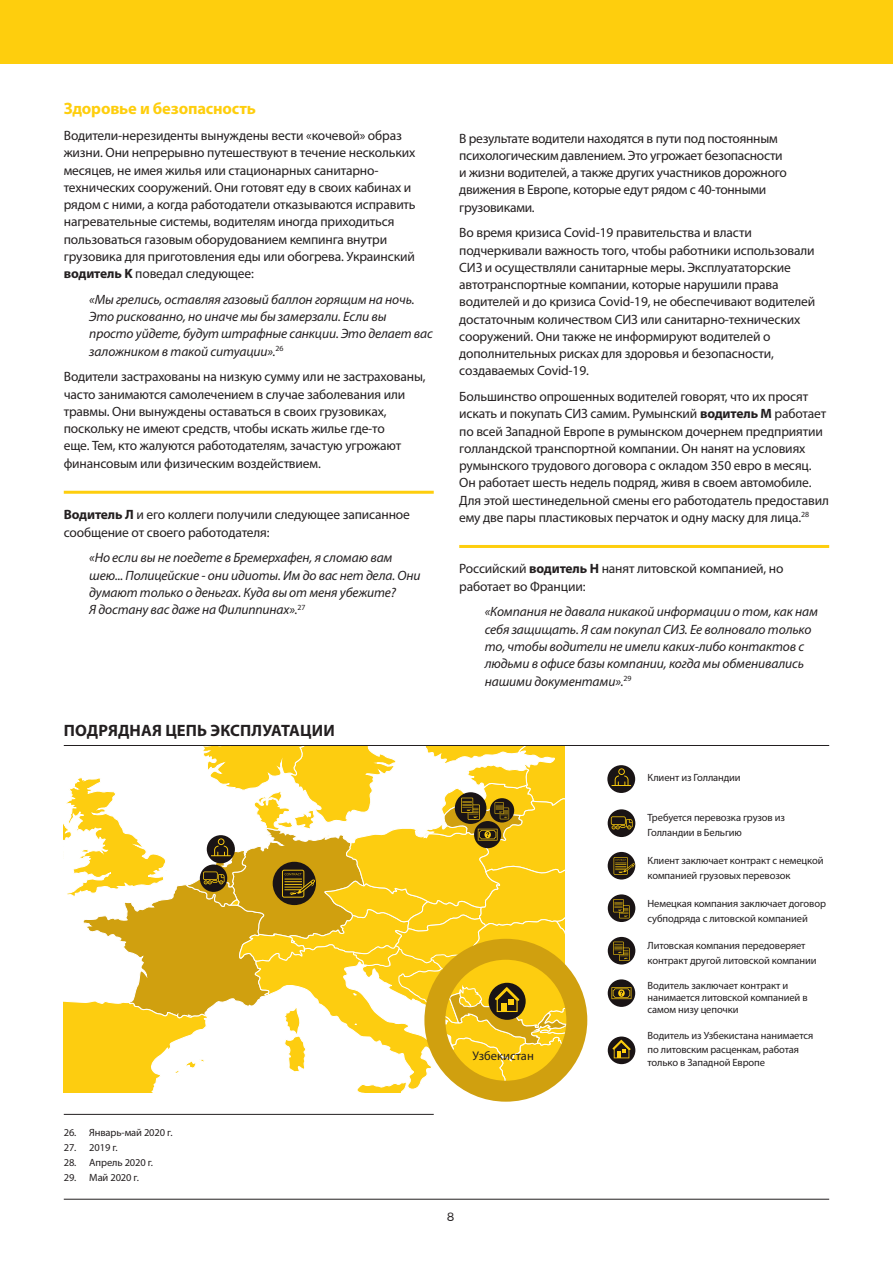
<style>
.page{position:relative;width:893px;height:1263px;background:#fff}
.page>*{position:absolute;margin:0;border:0;box-sizing:border-box;transform-origin:0 0}
.t1{font:700 16.5px "Myriad Pro";letter-spacing:.01em;color:#231f20}
.t2{font:700 16.5px "Myriad Pro";letter-spacing:-.01em;color:#fece0d}
.t3{font:13.5px/17.2px "Myriad Pro";letter-spacing:-.01em;color:#231f20}
.t4{font:italic 13.5px/17.2px "Myriad Pro";letter-spacing:-.01em;color:#231f20}
.t5{font:12.6px "Myriad Pro";color:#231f20}
.t6{font:12px "Montserrat";color:#231f20}
.t7{font:10.5px/15px "Myriad Pro";letter-spacing:-.01em;color:#231f20}
.s1{font-weight:700}
</style>
<div class="page">
<hr style="left:64px;top:1199px;width:765px;height:1px;background:#231f20">
<div style="left:0;top:0;width:893px;height:64px;background:#fece0d"></div>
<hr style="left:64px;top:491px;width:370px;height:3px;background:#fece0d">
<hr style="left:459px;top:545px;width:370px;height:3px;background:#fece0d">
<hr style="left:64px;top:1114px;width:370px;height:1px;background:#231f20">
<div style="left:424px;top:939px;width:163px;height:163px;border:21px solid #d0a00f;border-radius:50%"></div>
<svg style="left:64px;top:746px;width:513px;height:346px"></svg>
<hr style="left:64px;top:745px;width:765px;height:1px;background:#231f20">
<div style="left:608px;top:809px;width:27px;height:28px;background:#1a1415;border-radius:50%"></div>
<svg style="left:611px;top:816px;width:22px;height:13px"></svg>
<div style="left:608px;top:852px;width:27px;height:27px;background:#1a1415;border-radius:50%"></div>
<svg style="left:614px;top:857px;width:21px;height:18px"></svg>
<div style="left:607px;top:765px;width:28px;height:28px;background:#1a1415;border-radius:50%"></div>
<svg style="left:611px;top:768px;width:20px;height:18px"></svg>
<div style="left:608px;top:894px;width:27px;height:28px;background:#1a1415;border-radius:50%"></div>
<svg style="left:613px;top:899px;width:17px;height:19px"></svg>
<div style="left:608px;top:937px;width:27px;height:27px;background:#1a1415;border-radius:50%"></div>
<svg style="left:613px;top:942px;width:17px;height:19px"></svg>
<div style="left:608px;top:979px;width:27px;height:28px;background:#1a1415;border-radius:50%"></div>
<svg style="left:611px;top:987px;width:20px;height:12px"></svg>
<svg style="left:608px;top:1036px;width:27px;height:28px"></svg>
<svg style="left:612px;top:1040px;width:19px;height:18px"></svg>
<p class="t2" style="left:64px;top:98px;width:194px">Здоровье и безопасность</p>
<p class="t3" style="left:64px;top:127px;width:353px">Водители-нерезиденты вынуждены вести «кочевой» образ жизни. Они непрерывно путешествуют в течение нескольких месяцев, не имея жилья или стационарных санитарно&shy;технических сооружений. Они готовят еду в своих кабинах и рядом с ними, а когда работодатели отказываются исправить нагревательные системы, водителям иногда приходиться пользоваться газовым оборудованием кемпинга внутри грузовика для приготовления еды или обогрева. Украинский <span class="s1">водитель K</span> поведал следующее:</p>
<p class="t4" style="left:89px;top:291px;width:345px">«Мы грелись, оставляя газовый баллон горящим на ночь.<br>Это рискованно, но иначе мы бы замерзали. Если вы просто уйдете, будут штрафные санкции. Это делает вас заложником в такой ситуации».<sup>26</sup></p>
<p class="t3" style="left:64px;top:368px;width:363px">Водители застрахованы на низкую сумму или не застрахованы, часто занимаются самолечением в случае заболевания или травмы. Они вынуждены оставаться в своих грузовиках, поскольку не имеют средств, чтобы искать жилье где-то<br>еще. Тем, кто жалуются работодателям, зачастую угрожают финансовым или физическим воздействием.</p>
<p class="t3" style="left:64px;top:506px;width:348px"><span class="s1">Водитель Л</span> и его коллеги получили следующее записанное сообщение от своего работодателя:</p>
<p class="t4" style="left:89px;top:549px;width:333px">«Но если вы не поедете в Бремерхафен, я сломаю вам шею... Полицейские - они идиоты. Им до вас нет дела. Они думают только о деньгах. Куда вы от меня убежите?<br>Я достану вас даже на Филиппинах».<sup>27</sup></p>
<p class="t1" style="left:64px;top:719px;width:272px">ПОДРЯДНАЯ ЦЕПЬ ЭКСПЛУАТАЦИИ</p>
<p class="t3" style="left:459px;top:129px;width:329px">В результате водители находятся в пути под постоянным психологическим давлением. Это угрожает безопасности и жизни водителей, а также других участников дорожного движения в Европе, которые едут рядом с 40-тонными грузовиками.</p>
<p class="t3" style="left:459px;top:224px;width:358px">Во время кризиса Covid-19 правительства и власти подчеркивали важность того, чтобы работники использовали СИЗ и осуществляли санитарные меры. Эксплуататорские автотранспортные компании, которые нарушили права водителей и до кризиса Covid-19, не обеспечивают водителей достаточным количеством СИЗ или санитарно-технических сооружений. Они также не информируют водителей о дополнительных рисках для здоровья и безопасности, создаваемых Covid-19.</p>
<p class="t3" style="left:459px;top:388px;width:371px">Большинство опрошенных водителей говорят, что их просят искать и покупать СИЗ самим. Румынский <span class="s1">водитель M</span> работает по всей Западной Европе в румынском дочернем предприятии голландской транспортной компании. Он нанят на условиях румынского трудового договора с окладом 350 евро в месяц.<br>Он работает шесть недель подряд, живя в своем автомобиле.<br>Для этой шестинедельной смены его работодатель предоставил ему две пары пластиковых перчаток и одну маску для лица.<sup>28</sup></p>
<p class="t3" style="left:459px;top:560px;width:326px">Российский <span class="s1">водитель Н</span> нанят литовской компанией, но работает во Франции:</p>
<p class="t4" style="left:485px;top:603px;width:335px">«Компания не давала никакой информации о том, как нам себя защищать. Я сам покупал СИЗ. Ее волновало только то, чтобы водители не имели каких-либо контактов с людьми в офисе базы компании, когда мы обменивались нашими документами».<sup>29</sup></p>
<p class="t5" style="left:473px;top:1047px;width:63px">Узбекистан</p>
<p class="t7" style="left:647px;top:769px;width:95px">Клиент из Голландии</p>
<p class="t7" style="left:647px;top:810px;width:139px">Требуется перевозка грузов из<br>Голландии в Бельгию</p>
<p class="t7" style="left:647px;top:853px;width:178px">Клиент заключает контракт с немецкой компанией грузовых перевозок</p>
<p class="t7" style="left:647px;top:895px;width:180px">Немецкая компания заключает договор субподряда с литовской компанией</p>
<p class="t7" style="left:647px;top:938px;width:171px">Литовская компания передоверяет контракт другой литовской компании</p>
<p class="t7" style="left:647px;top:979px;width:162px;line-height:12px">Водитель заключает контракт и нанимается литовской компанией в самом низу цепочки</p>
<p class="t7" style="left:647px;top:1029px;width:167px;line-height:13.5px">Водитель из Узбекистана нанимается по литовским расценкам, работая только в Западной Европе</p>
<p class="t7" style="left:64px;top:1125px;width:110px">26. Январь-май 2020 г.</p>
<p class="t7" style="left:64px;top:1140px;width:56px">27. 2019 г.</p>
<p class="t7" style="left:64px;top:1155px;width:91px">28. Апрель 2020 г.</p>
<p class="t7" style="left:64px;top:1170px;width:77px">29. Май 2020 г.</p>
<p class="t6" style="left:447px;top:1210px;width:9px">8</p>
</div>
